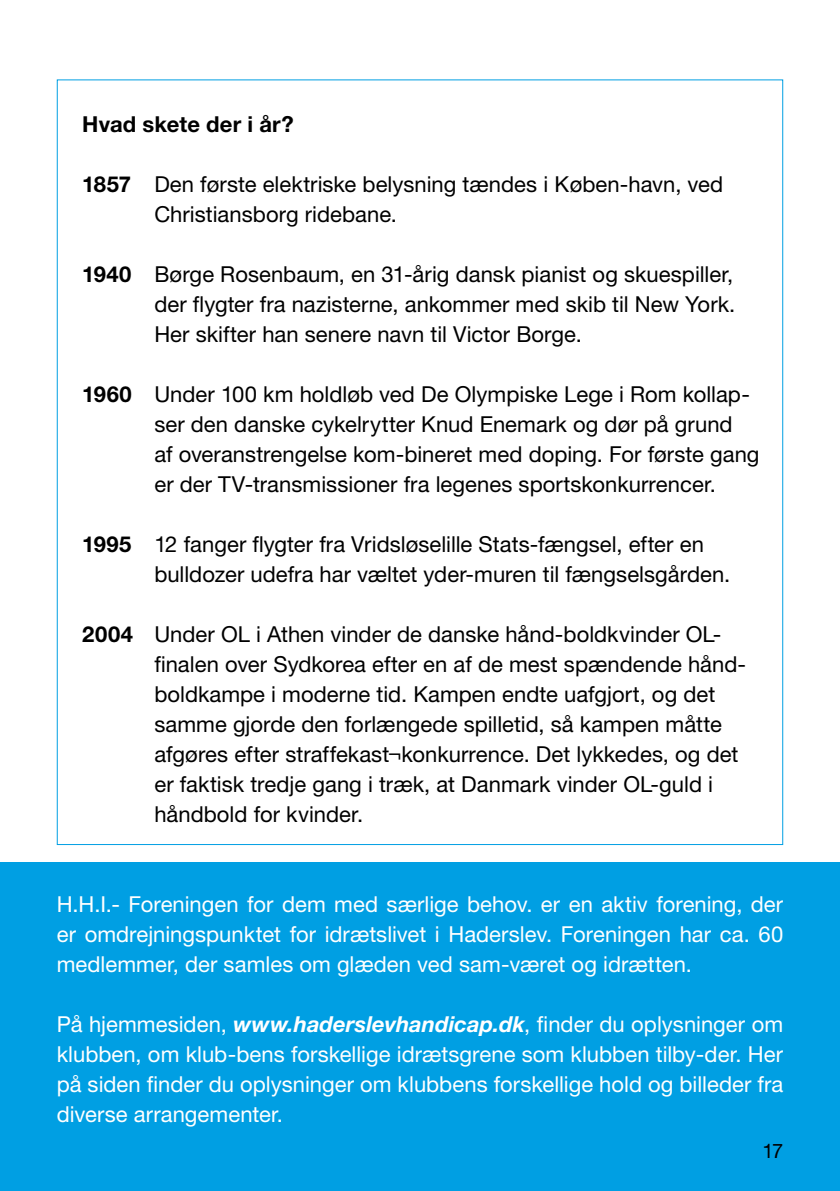
<style>
.page{position:relative;width:840px;height:1191px;background:#fff}
.page>*{position:absolute;margin:0;border:0;box-sizing:border-box;transform-origin:0 0}
.t1{font:22px/30px "Helvetica Neue LT Std";color:#000}
.t2{font:22px/30px "Helvetica Neue LT Std";color:#fff;text-align:justify}
.t3{font:700 22px "Helvetica Neue LT Std";letter-spacing:.01em;color:#000}
.t4{font:20px "Helvetica Neue LT Std";color:#000}
.s1{font-weight:700}
.s2{font-weight:700;font-style:italic}
</style>
<div class="page">
<div style="left:0;top:862px;width:839px;height:329px;background:#009fe3"></div>
<p class="t3" style="left:82px;top:111px;width:213px">Hvad skete der i år?</p>
<p class="t1" style="left:154px;top:169px;width:570px;text-indent:-72px"><span class="s1">1857</span> Den første elektriske belysning tændes i Køben-havn, ved<br>Christiansborg ridebane.</p>
<p class="t1" style="left:154px;top:259px;width:582px;text-align:justify;text-indent:-72px"><span class="s1">1940</span> Børge Rosenbaum, en 31-årig dansk pianist og skuespiller, der flygter fra nazisterne, ankommer med skib til New York.<br>Her skifter han senere navn til Victor Borge.</p>
<p class="t1" style="left:154px;top:379px;width:606px;text-indent:-72px"><span class="s1">1960</span> Under 100 km holdløb ved De Olympiske Lege i Rom kollap&shy;ser den danske cykelrytter Knud Enemark og dør på grund<br>af overanstrengelse kom-bineret med doping. For første gang er der TV-transmissioner fra legenes sportskonkurrencer.</p>
<p class="t1" style="left:154px;top:529px;width:577px;text-indent:-72px"><span class="s1">1995</span> 12 fanger flygter fra Vridsløselille Stats-fængsel, efter en bulldozer udefra har væltet yder-muren til fængselsgården.</p>
<p class="t1" style="left:154px;top:619px;width:593px;text-indent:-72px"><span class="s1">2004</span> Under OL i Athen vinder de danske hånd-boldkvinder OL&shy;finalen over Sydkorea efter en af de mest spændende hånd&shy;boldkampe i moderne tid. Kampen endte uafgjort, og det samme gjorde den forlængede spilletid, så kampen måtte afgøres efter straffekast¬konkurrence. Det lykkedes, og det er faktisk tredje gang i træk, at Danmark vinder OL-guld i håndbold for kvinder.</p>
<p class="t2" style="left:57px;top:889px;width:727px">H.H.I.- Foreningen for dem med særlige behov. er en aktiv forening, der er omdrejningspunktet for idrætslivet i Haderslev. Foreningen har ca. 60 medlemmer, der samles om glæden ved sam-været og idrætten.</p>
<p class="t2" style="left:57px;top:1009px;width:727px">På hjemmesiden, <span class="s2">www.haderslevhandicap.dk</span>, finder du oplysninger om klubben, om klub-bens forskellige idrætsgrene som klubben tilby-der. Her på siden finder du oplysninger om klubbens forskellige hold og billeder fra diverse arrangementer.</p>
<p class="t4" style="left:762px;top:1139px;width:22px">17</p>
</div>
